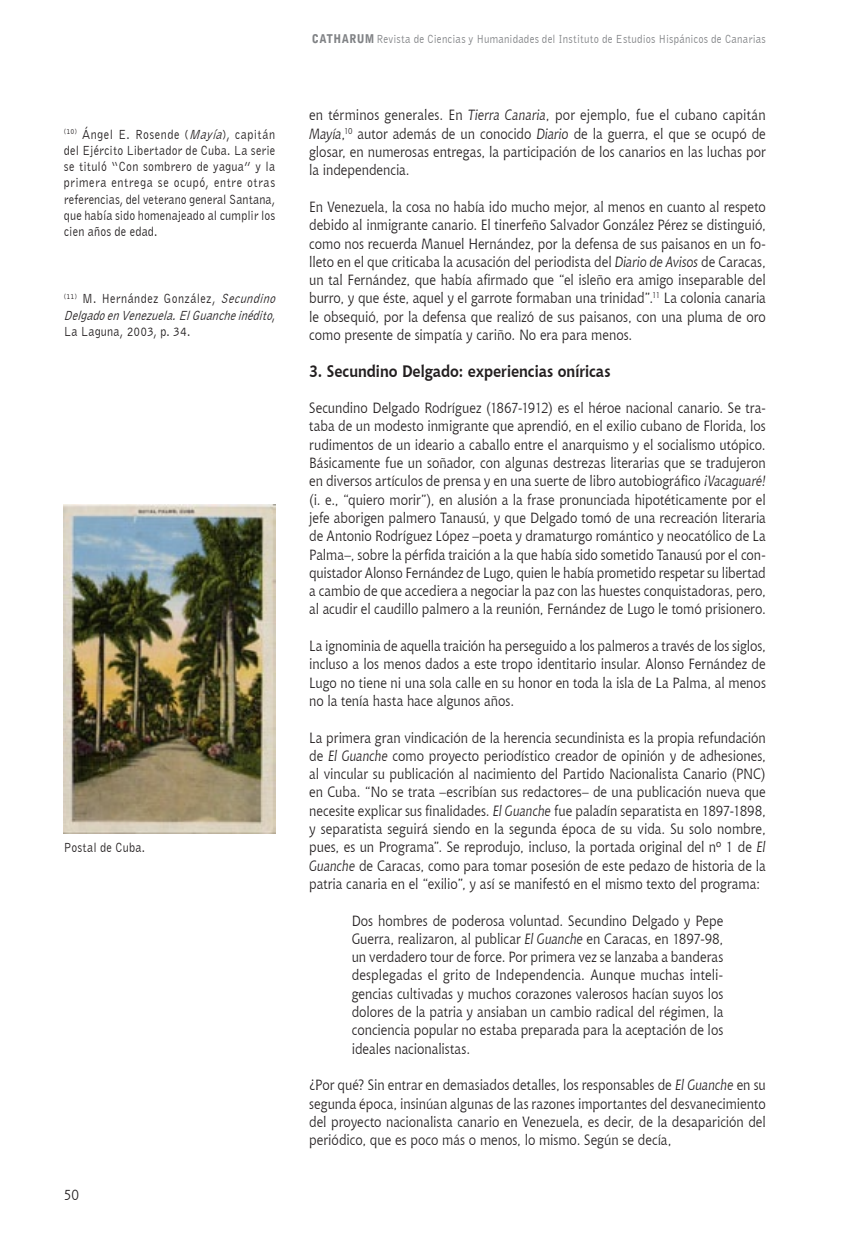
<style>
.page{position:relative;width:851px;height:1234px;background:#fff}
.page>*{position:absolute;margin:0;border:0;box-sizing:border-box;transform-origin:0 0}
.t1{font:700 16.5px "Chianti BT";letter-spacing:-.005em;color:#231f20;scale:.9 1}
.t2{font:14.7px/18.3px "Chianti BT";letter-spacing:-.005em;color:#231f20;text-align:justify;scale:.9 1}
.t3{font:13.5px/16.2px "Bell Gothic BT";letter-spacing:.015em;color:#231f20;text-align:justify;scale:.9 1}
.t4{font:italic 13.5px/16.2px "Bell Gothic BT";color:#231f20;scale:.9 1}
.t5{font:12px "Bell Gothic BT";letter-spacing:.02em;color:#808285;scale:.9 1}
.s1{font-style:italic}
.s2{font-style:normal}
.s3{font-family:"Bell Gothic Std";font-weight:900}
</style>
<div class="page">
<img style="left:64px;top:504px;width:211px;height:329px">
<p class="t3" style="left:64px;top:126px;width:236px"><sup>(10)</sup> Ángel E. Rosende (<span class="s1">Mayía</span>), capitán del Ejército Libertador de Cuba. La serie se tituló “Con sombrero de yagua” y la primera entrega se ocupó, entre otras referencias, del veterano general Santana, que había sido homenajeado al cumplir los cien años de edad.</p>
<p class="t4" style="left:64px;top:290px;width:241px"><sup>(11)</sup> <span class="s2">M. Hernández González,</span> Secundino<br>DelgadoenVenezuela.ElGuancheinédito<span class="s2">,<br>La Laguna, 2003, p. 34.</span></p>
<p class="t3" style="left:64px;top:839px;width:92px">Postal de Cuba.</p>
<p class="t2" style="left:64px;top:1184px;width:18px">50</p>
<p class="t5" style="left:312px;top:32px;width:506px"><span class="s3">CATHARUM</span> Revista de Ciencias y Humanidades del Instituto de Estudios Hispánicos de Canarias</p>
<p class="t2" style="left:309px;top:105px;width:509px">en términos generales. En <span class="s1">Tierra Canaria</span>, por ejemplo, fue el cubano capitán <span class="s1">Mayía</span>,<sup>10</sup> autor además de un conocido <span class="s1">Diario</span> de la guerra, el que se ocupó de glosar, en numerosas entregas, la participación de los canarios en las luchas por la independencia.</p>
<p class="t2" style="left:309px;top:197px;width:509px">En Venezuela, la cosa no había ido mucho mejor, al menos en cuanto al respeto debido al inmigrante canario. El tinerfeño Salvador González Pérez se distinguió, como nos recuerda Manuel Hernández, por la defensa de sus paisanos en un fo&shy;lleto en el que criticaba la acusación del periodista del <span class="s1">Diario de Avisos</span> de Caracas, un tal Fernández, que había afirmado que “el isleño era amigo inseparable del burro, y que éste, aquel y el garrote formaban una trinidad”.<sup>11</sup> La colonia canaria le obsequió, por la defensa que realizó de sus paisanos, con una pluma de oro como presente de simpatía y cariño. No era para menos.</p>
<p class="t1" style="left:309px;top:359px;width:336px">3. Secundino Delgado: experiencias oníricas</p>
<p class="t2" style="left:309px;top:398px;width:509px">Secundino Delgado Rodríguez (1867-1912) es el héroe nacional canario. Se tra&shy;taba de un modesto inmigrante que aprendió, en el exilio cubano de Florida, los rudimentos de un ideario a caballo entre el anarquismo y el socialismo utópico.<br>Básicamente fue un soñador, con algunas destrezas literarias que se tradujeron en diversos artículos de prensa y en una suerte de libro autobiográfico <span class="s1">¡Vacaguaré! </span>(i. e., “quiero morir”), en alusión a la frase pronunciada hipotéticamente por el jefe aborigen palmero Tanausú, y que Delgado tomó de una recreación literaria de Antonio Rodríguez López –poeta y dramaturgo romántico y neocatólico de La Palma–, sobre la pérfida traición a la que había sido sometido Tanausú por el con&shy;quistador Alonso Fernández de Lugo, quien le había prometido respetar su libertad a cambio de que accediera a negociar la paz con las huestes conquistadoras, pero, al acudir el caudillo palmero a la reunión, Fernández de Lugo le tomó prisionero.</p>
<p class="t2" style="left:309px;top:636px;width:509px">La ignominia de aquella traición ha perseguido a los palmeros a través de los siglos, incluso a los menos dados a este tropo identitario insular. Alonso Fernández de Lugo no tiene ni una sola calle en su honor en toda la isla de La Palma, al menos no la tenía hasta hace algunos años.</p>
<p class="t2" style="left:309px;top:727px;width:509px">La primera gran vindicación de la herencia secundinista es la propia refundación de <span class="s1">El Guanche</span> como proyecto periodístico creador de opinión y de adhesiones, al vincular su publicación al nacimiento del Partido Nacionalista Canario (PNC) en Cuba. “No se trata –escribían sus redactores– de una publicación nueva que necesite explicar sus finalidades. <span class="s1">El Guanche</span> fue paladín separatista en 1897-1898, y separatista seguirá siendo en la segunda época de su vida. Su solo nombre, pues, es un Programa”. Se reprodujo, incluso, la portada original del nº 1 de <span class="s1">El Guanche</span> de Caracas, como para tomar posesión de este pedazo de historia de la patria canaria en el “exilio”, y así se manifestó en el mismo texto del programa:</p>
<p class="t2" style="left:352px;top:910px;width:414px">Dos hombres de poderosa voluntad. Secundino Delgado y Pepe Guerra, realizaron, al publicar <span class="s1">El Guanche</span> en Caracas, en 1897-98, un verdadero tour de force. Por primera vez se lanzaba a banderas desplegadas el grito de Independencia. Aunque muchas inteli&shy;gencias cultivadas y muchos corazones valerosos hacían suyos los dolores de la patria y ansiaban un cambio radical del régimen, la conciencia popular no estaba preparada para la aceptación de los ideales nacionalistas.</p>
<p class="t2" style="left:309px;top:1075px;width:509px">¿Por qué? Sin entrar en demasiados detalles, los responsables de <span class="s1">El Guanche</span> en su segunda época, insinúan algunas de las razones importantes del desvanecimiento del proyecto nacionalista canario en Venezuela, es decir, de la desaparición del periódico, que es poco más o menos, lo mismo. Según se decía,</p>
</div>
